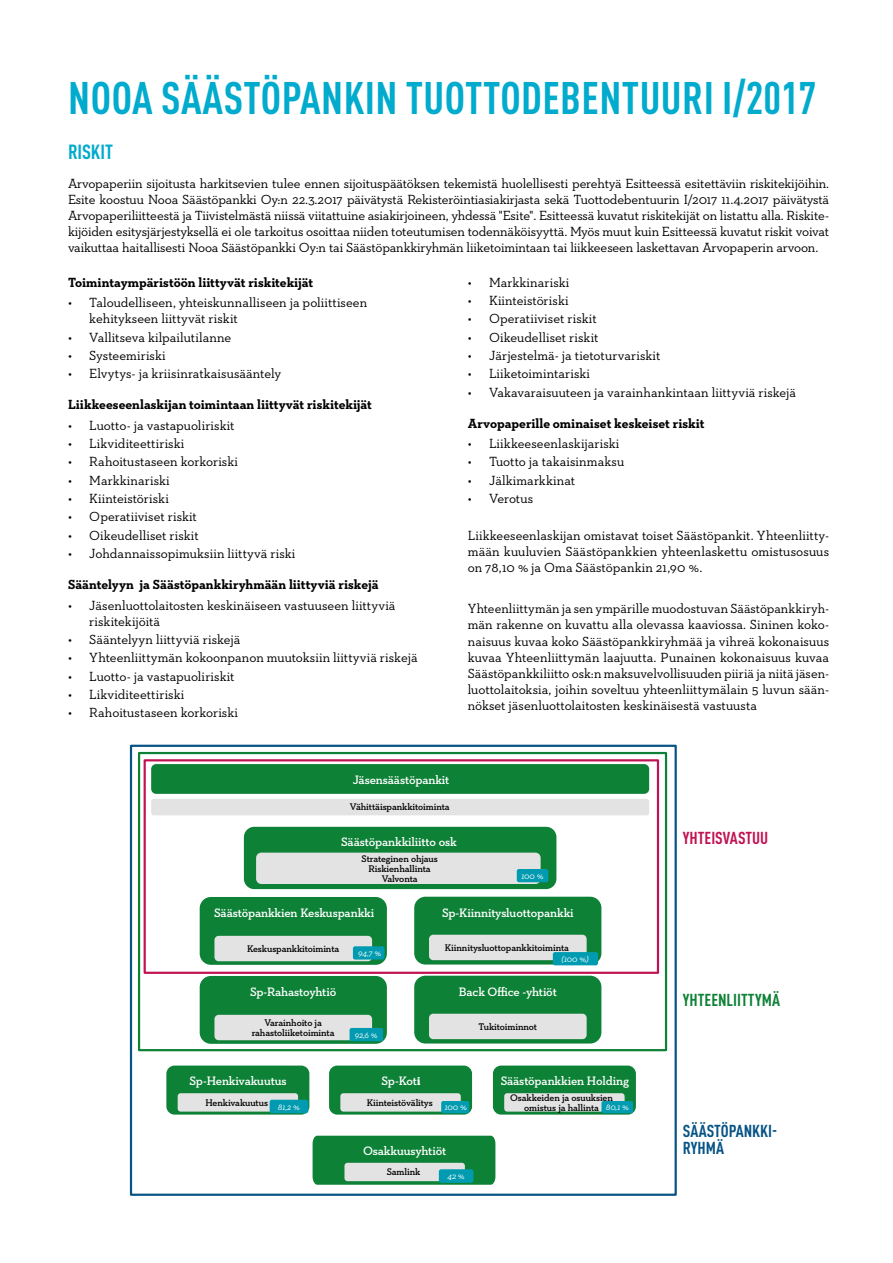
<style>
.page{position:relative;width:893px;height:1263px;background:#fff}
.page>*{position:absolute;margin:0;border:0;box-sizing:border-box;transform-origin:0 0}
.t1{font:700 condensed 45px "DINOT";letter-spacing:.01em;color:#00abcd}
.t2{font:700 condensed 20.25px "DINOT";color:#00abcd}
.t3{font:700 condensed 17.1px/17.1px "DINOT";color:#065385}
.t4{font:700 condensed 17.1px "DINOT";color:#0d8136}
.t5{font:700 condensed 17.1px "DINOT";color:#c11252}
.t6{font:13.5px/16.2px "Neutraface Slab Text";color:#000;text-align:justify}
.t7{font:700 13.5px "Neutraface Slab Text";color:#000}
.t8{font:600 12.45px "Neutraface Slab Text";letter-spacing:-.01em;color:#fff}
.t9{font:700 10.8px "Arial";color:#fff}
.t10{font:600 9.75px/9.8px "Neutraface Slab Text";letter-spacing:-.01em;color:#000;text-align:center}
.t11{font:italic 8.85px "Neutraface Slab Text";letter-spacing:-.01em;color:#fff}
</style>
<div class="page">
<div style="left:151px;top:764px;width:498px;height:30px;background:#0d8136;border-radius:5px"></div>
<div style="left:244px;top:827px;width:312px;height:62px;background:#0d8136;border-radius:10px"></div>
<div style="left:200px;top:897px;width:187px;height:68px;background:#0d8136;border-radius:11px"></div>
<div style="left:414px;top:897px;width:187px;height:67px;background:#0d8136;border-radius:11px"></div>
<div style="left:200px;top:976px;width:187px;height:68px;background:#0d8136;border-radius:11px"></div>
<div style="left:414px;top:976px;width:187px;height:67px;background:#0d8136;border-radius:11px"></div>
<div style="left:166px;top:1065px;width:143px;height:49px;background:#0d8136;border-radius:8px"></div>
<div style="left:329px;top:1065px;width:143px;height:49px;background:#0d8136;border-radius:8px"></div>
<div style="left:493px;top:1065px;width:143px;height:49px;background:#0d8136;border-radius:8px"></div>
<div style="left:313px;top:1136px;width:182px;height:49px;background:#0d8136"></div>
<div style="left:151px;top:799px;width:498px;height:16px;background:#e3e3e3;border-radius:3px"></div>
<div style="left:256px;top:853px;width:285px;height:31px;background:#e3e3e3;border-radius:5px"></div>
<div style="left:429px;top:935px;width:158px;height:25px;background:#e3e3e3;border-radius:4px"></div>
<div style="left:214px;top:936px;width:158px;height:25px;background:#e3e3e3;border-radius:4px"></div>
<div style="left:214px;top:1015px;width:158px;height:25px;background:#e3e3e3;border-radius:4px"></div>
<div style="left:429px;top:1014px;width:158px;height:25px;background:#e3e3e3;border-radius:4px"></div>
<div style="left:178px;top:1093px;width:120px;height:18px;background:#e3e3e3;border-radius:3px"></div>
<div style="left:340px;top:1093px;width:121px;height:18px;background:#e3e3e3;border-radius:3px"></div>
<div style="left:504px;top:1093px;width:121px;height:18px;background:#e3e3e3;border-radius:3px"></div>
<div style="left:344px;top:1163px;width:121px;height:18px;background:#e3e3e3;border-radius:3px"></div>
<div style="left:517px;top:869px;width:31px;height:13px;background:#009bb0;border-radius:2px"></div>
<div style="left:350px;top:1028px;width:33px;height:13px;background:#009bb0;border-radius:2px"></div>
<div style="left:353px;top:946px;width:31px;height:13px;background:#009bb0;border-radius:2px"></div>
<div style="left:553px;top:952px;width:45px;height:13px;background:#009bb0;border-radius:2px"></div>
<div style="left:270px;top:1100px;width:38px;height:13px;background:#009bb0;border-radius:2px"></div>
<div style="left:441px;top:1101px;width:28px;height:12px;background:#009bb0;border-radius:2px"></div>
<div style="left:601px;top:1101px;width:32px;height:12px;background:#009bb0;border-radius:2px"></div>
<div style="left:439px;top:1169px;width:34px;height:14px;background:#009bb0;border-radius:2px"></div>
<div style="left:130px;top:745px;width:547px;height:451px;border:2px solid #065385"></div>
<div style="left:144px;top:759px;width:515px;height:215px;border:2px solid #c11252"></div>
<div style="left:138px;top:752px;width:529px;height:299px;border:2px solid #0d8136"></div>
<h1 class="t1" style="left:68px;top:70px;width:750px">NOOA SÄÄSTÖPANKIN TUOTTODEBENTUURI I/2017</h1>
<h2 class="t2" style="left:68px;top:139px;width:31px">RISKIT</h2>
<p class="t6" style="left:68px;top:175px;width:763px">Arvopaperiin sijoitusta harkitsevien tulee ennen sijoituspäätöksen tekemistä huolellisesti perehtyä Esitteessä esitettäviin riskitekijöihin.<br>Esite koostuu Nooa Säästöpankki Oy:n 22.3.2017 päivätystä Rekisteröintiasiakirjasta sekä Tuottodebentuurin I/2017 11.4.2017 päivätystä Arvopaperiliitteestä ja Tiivistelmästä niissä viitattuine asiakirjoineen, yhdessä "Esite". Esitteessä kuvatut riskitekijät on listattu alla. Riskite&shy;kijöiden esitysjärjestyksellä ei ole tarkoitus osoittaa niiden toteutumisen todennäköisyyttä. Myös muut kuin Esitteessä kuvatut riskit voivat vaikuttaa haitallisesti Nooa Säästöpankki Oy:n tai Säästöpankkiryhmän liiketoimintaan tai liikkeeseen laskettavan Arvopaperin arvoon.</p>
<p class="t6" style="left:468px;top:274px;width:103px">• Markkinariski</p>
<p class="t6" style="left:468px;top:292px;width:102px">• Kiinteistöriski</p>
<p class="t6" style="left:468px;top:310px;width:130px">• Operatiiviset riskit</p>
<p class="t6" style="left:468px;top:329px;width:132px">• Oikeudelliset riskit</p>
<p class="t6" style="left:468px;top:347px;width:194px">• Järjestelmä- ja tietoturvariskit</p>
<p class="t6" style="left:468px;top:365px;width:124px">• Liiketoimintariski</p>
<p class="t6" style="left:468px;top:384px;width:330px">• Vakavaraisuuteen ja varainhankintaan liittyviä riskejä</p>
<p class="t7" style="left:468px;top:414px;width:238px">Arvopaperille ominaiset keskeiset riskit</p>
<p class="t6" style="left:468px;top:435px;width:153px">• Liikkeeseenlaskijariski</p>
<p class="t6" style="left:468px;top:454px;width:158px">• Tuotto ja takaisinmaksu</p>
<p class="t6" style="left:468px;top:472px;width:109px">• Jälkimarkkinat</p>
<p class="t6" style="left:468px;top:490px;width:67px">• Verotus</p>
<p class="t6" style="left:468px;top:527px;width:363px">Liikkeeseenlaskijan omistavat toiset Säästöpankit. Yhteenliitty&shy;mään kuuluvien Säästöpankkien yhteenlaskettu omistusosuus on 78,10 % ja Oma Säästöpankin 21,90 %.</p>
<p class="t6" style="left:468px;top:600px;width:363px">Yhteenliittymän ja sen ympärille muodostuvan Säästöpankkiryh&shy;män rakenne on kuvattu alla olevassa kaaviossa. Sininen koko&shy;naisuus kuvaa koko Säästöpankkiryhmää ja vihreä kokonaisuus kuvaa Yhteenliittymän laajuutta. Punainen kokonaisuus kuvaa Säästöpankkiliitto osk:n maksuvelvollisuuden piiriä ja niitä jäsen&shy;luottolaitoksia, joihin soveltuu yhteenliittymälain 5 luvun sään&shy;nökset jäsenluottolaitosten keskinäisestä vastuusta</p>
<p class="t7" style="left:68px;top:273px;width:247px">Toimintaympäristöön liittyvät riskitekijät</p>
<p class="t6" style="left:89px;top:294px;width:279px;text-indent:-21px">• Taloudelliseen, yhteiskunnalliseen ja poliittiseen kehitykseen liittyvät riskit</p>
<p class="t6" style="left:68px;top:329px;width:165px">• Vallitseva kilpailutilanne</p>
<p class="t6" style="left:68px;top:347px;width:99px">• Systeemiriski</p>
<p class="t6" style="left:68px;top:365px;width:215px">• Elvytys- ja kriisinratkaisusääntely</p>
<p class="t7" style="left:68px;top:396px;width:306px">Liikkeeseenlaskijan toimintaan liittyvät riskitekijät</p>
<p class="t6" style="left:68px;top:417px;width:168px">• Luotto- ja vastapuoliriskit</p>
<p class="t6" style="left:68px;top:435px;width:118px">• Likviditeettiriski</p>
<p class="t6" style="left:68px;top:454px;width:171px">• Rahoitustaseen korkoriski</p>
<p class="t6" style="left:68px;top:472px;width:103px">• Markkinariski</p>
<p class="t6" style="left:68px;top:490px;width:102px">• Kiinteistöriski</p>
<p class="t6" style="left:68px;top:508px;width:130px">• Operatiiviset riskit</p>
<p class="t6" style="left:68px;top:527px;width:132px">• Oikeudelliset riskit</p>
<p class="t6" style="left:68px;top:545px;width:229px">• Johdannaissopimuksiin liittyvä riski</p>
<p class="t7" style="left:68px;top:576px;width:312px">Sääntelyyn ja Säästöpankkiryhmään liittyviä riskejä</p>
<p class="t6" style="left:89px;top:597px;width:308px;text-indent:-21px">• Jäsenluottolaitosten keskinäiseen vastuuseen liittyviä riskitekijöitä</p>
<p class="t6" style="left:68px;top:631px;width:174px">• Sääntelyyn liittyviä riskejä</p>
<p class="t6" style="left:68px;top:649px;width:351px">• Yhteenliittymän kokoonpanon muutoksiin liittyviä riskejä</p>
<p class="t6" style="left:68px;top:668px;width:168px">• Luotto- ja vastapuoliriskit</p>
<p class="t6" style="left:68px;top:686px;width:118px">• Likviditeettiriski</p>
<p class="t6" style="left:68px;top:704px;width:171px">• Rahoitustaseen korkoriski</p>
<p class="t8" style="left:353px;top:772px;width:98px">Jäsensäästöpankit</p>
<p class="t10" style="left:350px;top:802px;width:101px">Vähittäispankkitoiminta</p>
<p class="t8" style="left:341px;top:834px;width:117px">Säästöpankkiliitto osk</p>
<p class="t10" style="left:361px;top:854px;width:78px">Strateginen ohjaus<br>Riskienhallinta<br>Valvonta</p>
<p class="t11" style="left:521px;top:870px;width:24px">100 %</p>
<p class="t8" style="left:214px;top:905px;width:162px">Säästöpankkien Keskuspankki</p>
<p class="t8" style="left:442px;top:905px;width:133px">Sp-Kiinnitysluottopankki</p>
<p class="t10" style="left:247px;top:943px;width:94px">Keskuspankkitoiminta</p>
<p class="t10" style="left:445px;top:942px;width:126px">Kiinnitysluottopankkitoiminta</p>
<p class="t11" style="left:358px;top:947px;width:25px">94,7 %</p>
<p class="t11" style="left:562px;top:954px;width:29px">(100 %)</p>
<p class="t8" style="left:250px;top:984px;width:88px">Sp-Rahastoyhtiö</p>
<p class="t8" style="left:459px;top:984px;width:100px">Back Office -yhtiöt</p>
<p class="t10" style="left:252px;top:1018px;width:84px">Varainhoito ja rahastoliiketoiminta</p>
<p class="t10" style="left:479px;top:1021px;width:60px">Tukitoiminnot</p>
<p class="t11" style="left:355px;top:1029px;width:24px">92,6 %</p>
<p class="t8" style="left:190px;top:1073px;width:99px">Sp-Henkivakuutus</p>
<p class="t8" style="left:382px;top:1073px;width:41px">Sp-Koti</p>
<p class="t8" style="left:501px;top:1073px;width:130px">Säästöpankkien Holding</p>
<p class="t9" style="left:417px;top:1074px;width:5px">i</p>
<p class="t10" style="left:205px;top:1097px;width:64px">Henkivakuutus</p>
<p class="t10" style="left:367px;top:1097px;width:67px">Kiinteistövälitys</p>
<p class="t10" style="left:510px;top:1092px;width:104px">Osakkeiden ja osuuksien omistus ja hallinta</p>
<p class="t11" style="left:278px;top:1102px;width:23px">81,2 %</p>
<p class="t11" style="left:445px;top:1102px;width:24px">100 %</p>
<p class="t11" style="left:606px;top:1102px;width:25px">80,1 %</p>
<p class="t8" style="left:363px;top:1143px;width:85px">Osakkuusyhtiöt</p>
<p class="t10" style="left:387px;top:1167px;width:35px">Samlink</p>
<p class="t11" style="left:447px;top:1170px;width:19px">42 %</p>
<p class="t5" style="left:683px;top:827px;width:87px">YHTEISVASTUU</p>
<p class="t4" style="left:683px;top:990px;width:99px">YHTEENLIITTYMÄ</p>
<p class="t3" style="left:683px;top:1122px;width:96px">SÄÄSTÖPANKKI-<br>RYHMÄ</p>
</div>
